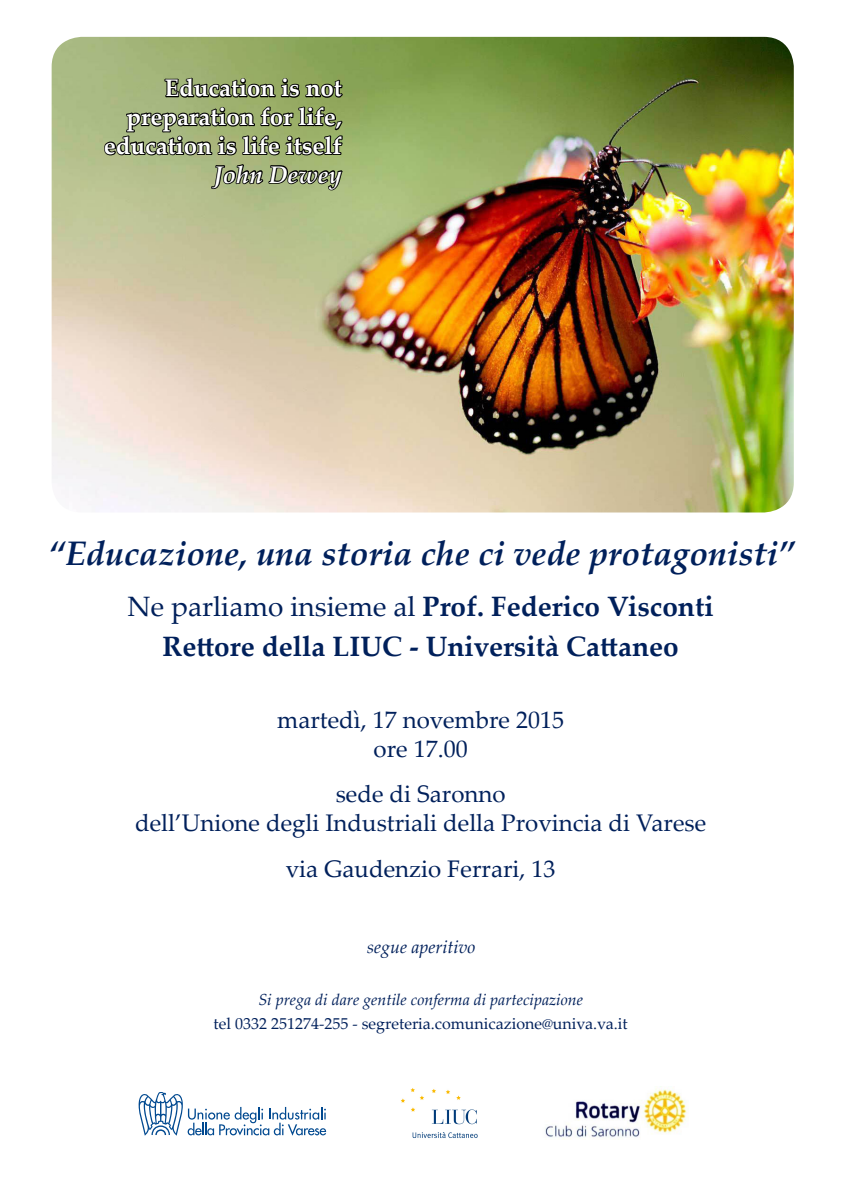
<style>
.page{position:relative;width:842px;height:1191px;background:#fff}
.page>*{position:absolute;margin:0;border:0;box-sizing:border-box;transform-origin:0 0}
.t1{font:italic 700 34px "Palatino Linotype";color:#00205b}
.t2{font:700 28px "Palatino Linotype";color:#00205b}
.t3{font:24px "Palatino Linotype";color:#00205b}
.t4{font:700 24px/28.8px "Palatino Linotype";color:#fff;text-align:right}
.t5{font:italic 700 24px "Palatino Linotype";color:#fff}
.t6{font:italic 18px "Palatino Linotype";color:#00205b}
.t7{font:16px "Palatino Linotype";color:#00205b}
.t8{font:italic 16px "Palatino Linotype";color:#00205b}
.s1{font-weight:400}
</style>
<div class="page">
<svg style="left:138px;top:1092px;width:188px;height:43px"></svg>
<img style="left:545px;top:1086px;width:142px;height:53px">
<img style="left:400px;top:1088px;width:78px;height:51px">
<img style="left:52px;top:37px;width:742px;height:475px">
<svg style="left:103px;top:36px;width:241px;height:218px;background:#929e6c"></svg>
<p class="t4" style="left:104px;top:73px;width:239px">Education is not preparation for life, education is life itself</p>
<p class="t5" style="left:214px;top:157px;width:130px">John Dewey</p>
<p class="t1" style="left:48px;top:529px;width:748px">“Educazione, una storia che ci vede protagonisti”</p>
<p class="t2" style="left:128px;top:586px;width:588px"><span class="s1">Ne parliamo insieme al</span> Prof. Federico Visconti</p>
<p class="t2" style="left:163px;top:626px;width:518px">Rettore della LIUC - Università Cattaneo</p>
<p class="t3" style="left:277px;top:702px;width:288px">martedì, 17 novembre 2015</p>
<p class="t3" style="left:374px;top:731px;width:96px">ore 17.00</p>
<p class="t3" style="left:336px;top:777px;width:171px">sede di Saronno</p>
<p class="t3" style="left:135px;top:806px;width:573px">dell’Unione degli Industriali della Provincia di Varese</p>
<p class="t3" style="left:286px;top:851px;width:271px">via Gaudenzio Ferrari, 13</p>
<p class="t6" style="left:367px;top:934px;width:110px">segue aperitivo</p>
<p class="t8" style="left:258px;top:988px;width:326px">Si prega di dare gentile conferma di partecipazione</p>
<p class="t7" style="left:214px;top:1012px;width:416px">tel 0332 251274-255 - segreteria.comunicazione@univa.va.it</p>
</div>
